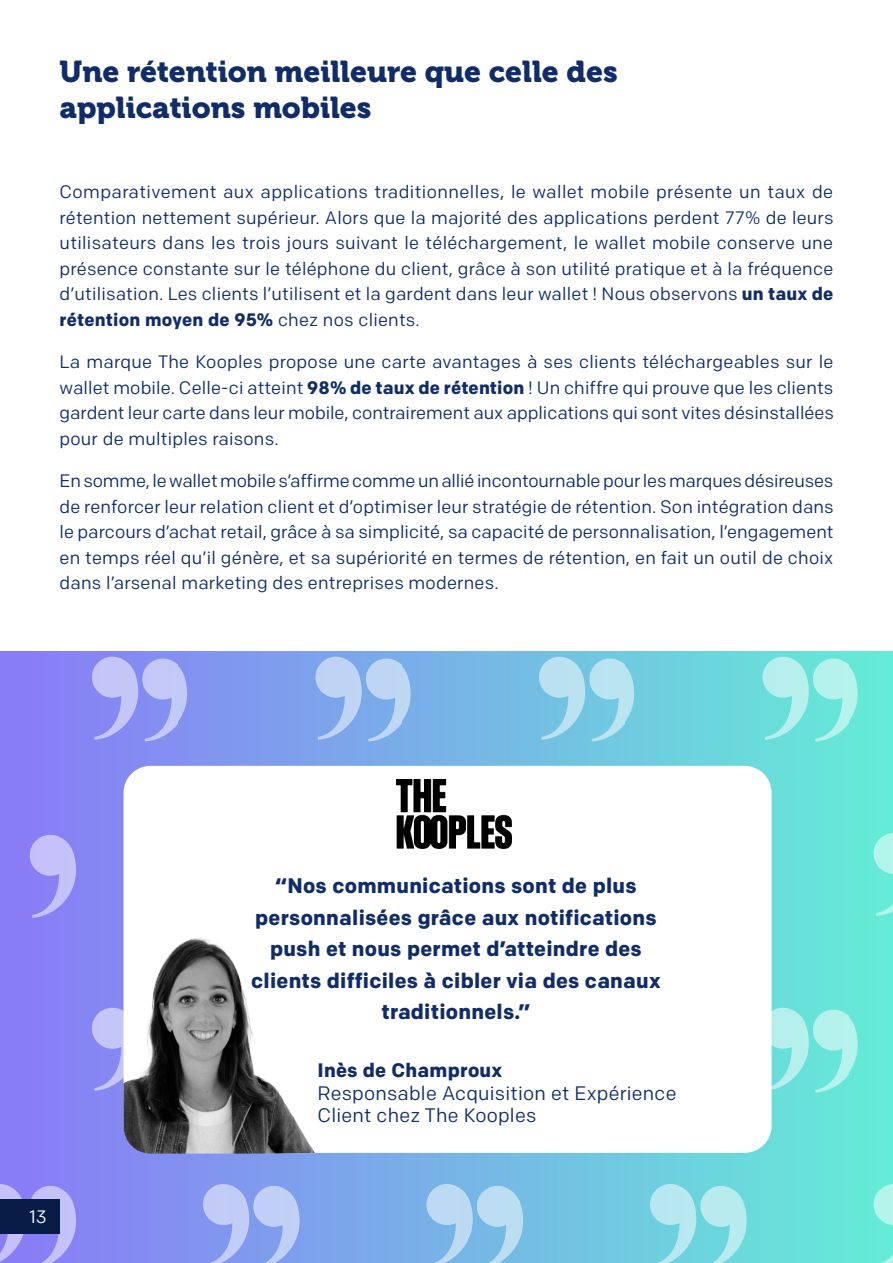
<style>
.page{position:relative;width:893px;height:1263px;background:#fff}
.page>*{position:absolute;margin:0;border:0;box-sizing:border-box;transform-origin:0 0}
.t1{font:30px "Museo 900";color:#102d69}
.Texte_14{font:700 21px/31.5px "Colfax";letter-spacing:.01em;color:#102d69;text-align:center}
.Texte_14-2{font:19.5px/22.5px "Colfax";letter-spacing:.01em;color:#102d69}
.Texte_14-3{font:18px/25.5px "Colfax";letter-spacing:.01em;color:#102d69;text-align:justify}
.t2{font:18px "Colfax";color:#fff}
.s1{font-weight:700}
</style>
<div class="page">
<div style="left:0;top:652px;width:893px;height:611px;background:linear-gradient(to right,#8a7af7,#64ecd6)"></div>
<svg style="left:0;top:1183px;width:76px;height:80px"></svg>
<svg style="left:203px;top:1183px;width:97px;height:80px"></svg>
<svg style="left:92px;top:1006px;width:32px;height:86px"></svg>
<svg style="left:426px;top:1183px;width:97px;height:80px"></svg>
<svg style="left:650px;top:1183px;width:97px;height:80px"></svg>
<svg style="left:873px;top:1183px;width:20px;height:80px"></svg>
<svg style="left:772px;top:1006px;width:86px;height:86px"></svg>
<svg style="left:30px;top:834px;width:46px;height:84px"></svg>
<svg style="left:92px;top:655px;width:95px;height:86px"></svg>
<svg style="left:315px;top:655px;width:96px;height:86px"></svg>
<svg style="left:539px;top:655px;width:95px;height:86px"></svg>
<svg style="left:873px;top:832px;width:20px;height:84px"></svg>
<svg style="left:762px;top:655px;width:96px;height:86px"></svg>
<div style="left:124px;top:766px;width:648px;height:387px;background:#fff;border-radius:27px"></div>
<img style="left:124px;top:938px;width:199px;height:215px">
<div style="left:0;top:1199px;width:60px;height:34px;background:#071c47"></div>
<img style="left:396px;top:779px;width:116px;height:69px">
<p class="t1" style="left:60px;top:54px;width:560px">Une rétention meilleure que celle des</p>
<p class="t1" style="left:60px;top:90px;width:313px">applications mobiles</p>
<p class="Texte_14-3" style="left:60px;top:179px;width:775px">Comparativement aux applications traditionnelles, le wallet mobile présente un taux de rétention nettement supérieur. Alors que la majorité des applications perdent 77% de leurs utilisateurs dans les trois jours suivant le téléchargement, le wallet mobile conserve une présence constante sur le téléphone du client, grâce à son utilité pratique et à la fréquence d’utilisation. Les clients l’utilisent et la gardent dans leur wallet ! Nous observons <span class="s1">un taux de rétention moyen de 95%</span> chez nos clients.</p>
<p class="Texte_14-3" style="left:60px;top:349px;width:776px">La marque The Kooples propose une carte avantages à ses clients téléchargeables sur le wallet mobile. Celle-ci atteint <span class="s1">98% de taux de rétention</span> ! Un chiffre qui prouve que les clients gardent leur carte dans leur mobile, contrairement aux applications qui sont vites désinstallées pour de multiples raisons.</p>
<p class="Texte_14-3" style="left:60px;top:468px;width:776px">En somme, le wallet mobile s’affirme comme un allié incontournable pour les marques désireuses de renforcer leur relation client et d’optimiser leur stratégie de rétention. Son intégration dans le parcours d’achat retail, grâce à sa simplicité, sa capacité de personnalisation, l’engagement en temps réel qu’il génère, et sa supériorité en termes de rétention, en fait un outil de choix dans l’arsenal marketing des entreprises modernes.</p>
<p class="t2" style="left:30px;top:1205px;width:19px">13</p>
<p class="Texte_14" style="left:251px;top:870px;width:411px">“Nos communications sont de plus personnalisées grâce aux notifications push et nous permet d’atteindre des clients difficiles à cibler via des canaux traditionnels.”</p>
<p class="Texte_14-2" style="left:317px;top:1059px;width:361px"><span class="s1">Inès de Champroux<br></span>Responsable Acquisition et Expérience<br>Client chez The Kooples</p>
</div>
